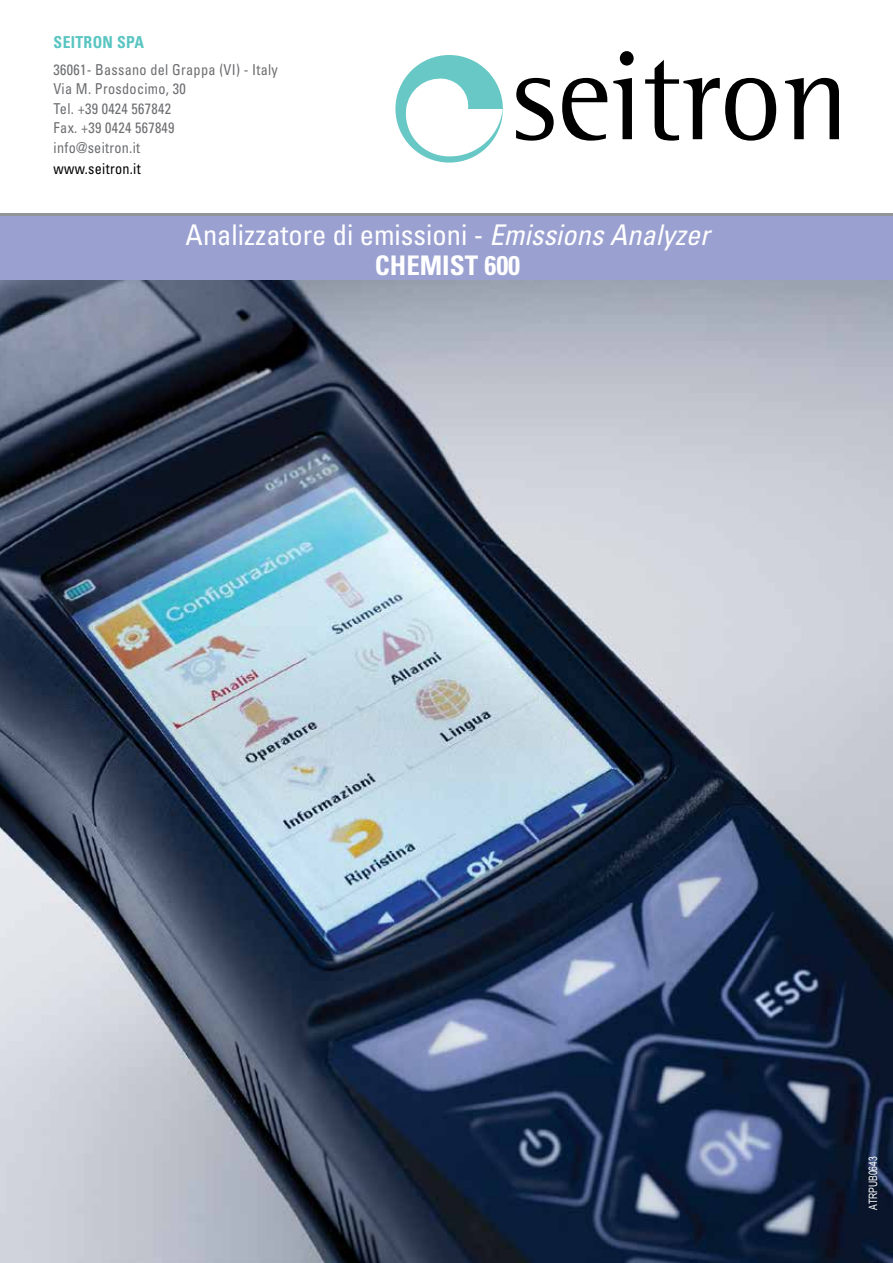
<style>
.page{position:relative;width:893px;height:1263px;background:#fff}
.page>*{position:absolute;margin:0;border:0;box-sizing:border-box;transform-origin:0 0}
.t1{font:condensed 28.5px "Univers";color:#fff}
.t2{font:700 condensed 27px "Univers";color:#fff}
.t3{font:700 condensed 16.5px "Univers";letter-spacing:.02em;color:#5ac5c2;scale:.95 1}
.t4{font:condensed 15px/19.5px "Univers";letter-spacing:.02em;color:#6d6e71;scale:.95 1}
.t5{font:condensed 15px "Univers";letter-spacing:.02em;color:#000;scale:.95 1}
.t6{font:11.55px "Arial Narrow";color:#fff;scale:.91 1}
.s1{font-style:italic}
</style>
<div class="page">
<img style="left:0;top:280px;width:893px;height:983px">
<svg style="left:395px;top:55px;width:108px;height:108px"></svg>
<svg style="left:516px;top:78px;width:38px;height:63px"></svg>
<svg style="left:562px;top:78px;width:45px;height:63px"></svg>
<svg style="left:613px;top:51px;width:21px;height:88px"></svg>
<svg style="left:645px;top:60px;width:131px;height:81px"></svg>
<svg style="left:785px;top:78px;width:54px;height:61px"></svg>
<svg style="left:0;top:213px;width:893px;height:4px;background:#9498a6"></svg>
<div style="left:0;top:217px;width:893px;height:63px;background:#9aa1d1"></div>
<p class="t3" style="left:54px;top:32px;width:97px">SEITRON SPA</p>
<p class="t4" style="left:54px;top:59px;width:238px">36061- Bassano del Grappa (VI) - Italy<br>Via M. Prosdocimo, 30<br>Tel. +39 0424 567842<br>Fax. +39 0424 567849<br>info@seitron.it</p>
<p class="t5" style="left:54px;top:159px;width:93px">www.seitron.it</p>
<h1 class="t1" style="left:186px;top:217px;width:525px">Analizzatore di emissioni - <span class="s1">Emissions Analyzer</span></h1>
<h2 class="t2" style="left:375px;top:249px;width:147px">CHEMIST 600</h2>
<p class="t6" style="left:865px;top:1209px;width:60px;rotate:-90deg">ATRPUB0643</p>
</div>
